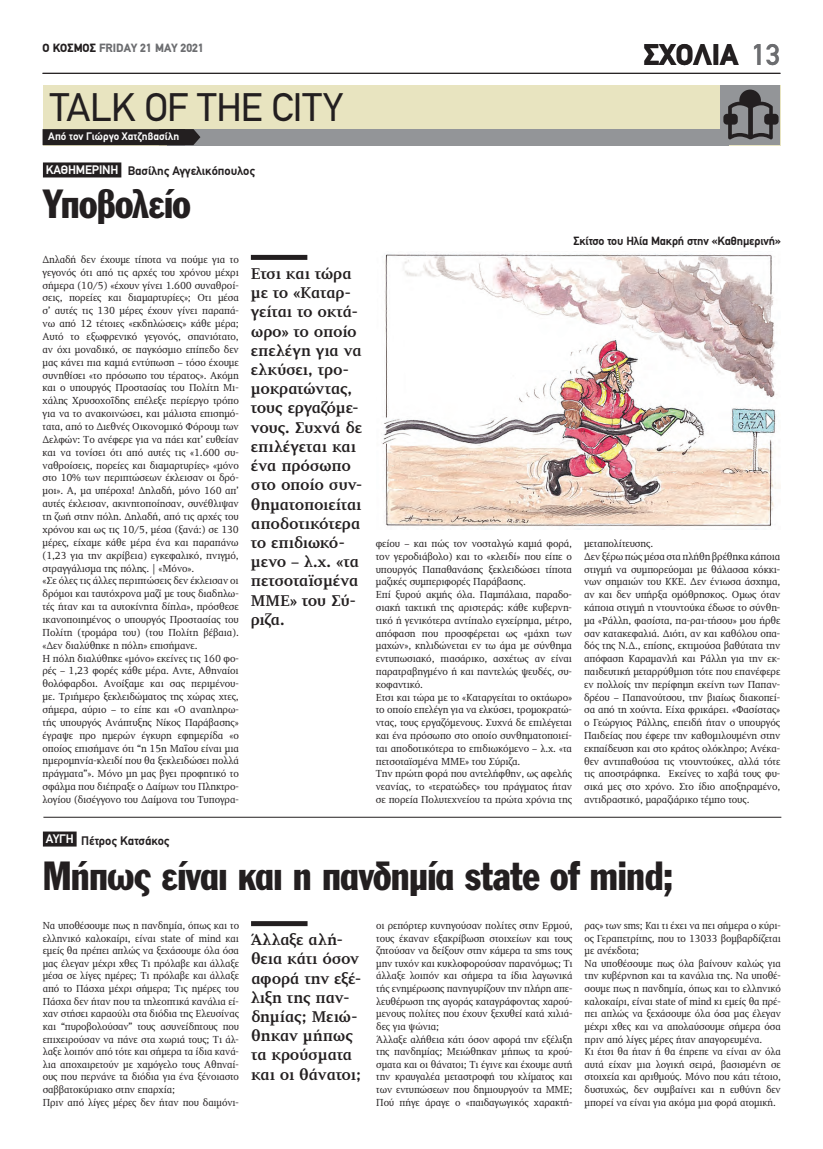
<style>
.page{position:relative;width:823px;height:1149px;background:#fff}
.page>*{position:absolute;margin:0;border:0;box-sizing:border-box;transform-origin:0 0}
.t1{font:40px "Franklin Gothic Greek Cond";letter-spacing:-.015em;color:#231f20}
.t2{font:40px "PF Din Text";letter-spacing:-.005em;color:#231f20}
.t3{font:900 30px "PF Din Text";color:#231f20}
.t4{font:700 16px/19.2px "PF Diplomat";letter-spacing:-.02em;color:#231f20}
.t5{font:700 12.5px "PF Din Text";color:#231f20}
.t6{font:700 12.5px "PF Din Text";letter-spacing:-.01em;color:#fff}
.t7{font:700 12px "PF Din Text";letter-spacing:-.01em;color:#231f20}
.t8{font:900 12px "PF Din Text";color:#6c6d70}
.t9{font:700 11px "PF Din Text";letter-spacing:.005em;color:#fff}
.t10{font:10.5px/12.9px "PF Diplomat";letter-spacing:-.01em;color:#231f20}
.t11{font:10.5px/12.6px "PF Diplomat";letter-spacing:-.01em;color:#231f20;scale:.96 1}
.s1{color:#231f20}
.s2{font-weight:500;color:#6c6d70}
.s3{color:#fff}
</style>
<div class="page">
<hr style="left:43px;top:73px;width:737px;height:1px;background:#231f20">
<div style="left:43px;top:85px;width:737px;height:60px;background:#e8e4c0"></div>
<div style="left:167px;top:129px;width:561px;height:16px;background:#939598"></div>
<svg style="left:185px;top:129px;width:15px;height:16px"></svg>
<div style="left:43px;top:129px;width:142px;height:16px;background:#231f20"></div>
<div style="left:720px;top:85px;width:60px;height:60px;background:#939598"></div>
<svg style="left:723px;top:89px;width:55px;height:51px"></svg>
<div style="left:43px;top:162px;width:78px;height:15px;background:#231f20"></div>
<img style="left:381px;top:251px;width:399px;height:278px">
<div style="left:251px;top:255px;width:56px;height:5px;background:#231f20"></div>
<div style="left:43px;top:831px;width:34px;height:15px;background:#231f20"></div>
<svg style="left:251px;top:921px;width:56px;height:4px"></svg>
<hr style="left:43px;top:816px;width:737px;height:1px;background:#231f20">
<p class="t8" style="left:43px;top:40px;width:163px"><span class="s1">Ο ΚΟΣΜΟΣ</span> FRIDAY 21 MAY 2021</p>
<h2 class="t3" style="left:643px;top:37px;width:138px">ΣΧΟΛΙΑ <span class="s2">13</span></h2>
<h1 class="t2" style="left:50px;top:84px;width:294px">TALK OF THE CITY</h1>
<p class="t9" style="left:48px;top:130px;width:132px">Από τον Γιώργο Χατζηβασίλη</p>
<p class="t6" style="left:46px;top:162px;width:74px">ΚΑΘΗΜΕΡΙΝΗ</p>
<h1 class="t1" style="left:43px;top:181px;width:150px">Υποβολείο</h1>
<p class="t5" style="left:128px;top:163px;width:129px">Βασίλης Αγγελικόπουλος</p>
<p class="t10" style="left:43px;top:253px;width:198px">Δηλαδή δεν έχουμε τίποτα να πούμε για το γεγονός ότι από τις αρχές του χρόνου μέχρι σήμερα (10/5) «έχουν γίνει 1.600 συναθροί&shy;σεις, πορείες και διαμαρτυρίες»; Οτι μέσα σ’ αυτές τις 130 μέρες έχουν γίνει παραπά&shy;νω από 12 τέτοιες «εκδηλώσεις» κάθε μέρα; Αυτό το εξωφρενικό γεγονός, σπανιότατο, αν όχι μοναδικό, σε παγκόσμιο επίπεδο δεν μας κάνει πια καμιά εντύπωση – τόσο έχουμε συνηθίσει «το πρόσωπο του τέρατος». Ακόμη και ο υπουργός Προστασίας του Πολίτη Μι&shy;χάλης Χρυσοχοΐδης επέλεξε περίεργο τρόπο για να το ανακοινώσει, και μάλιστα επισημό&shy;τατα, από το Διεθνές Οικονομικό Φόρουμ των Δελφών: Το ανέφερε για να πάει κατ’ ευθείαν και να τονίσει ότι από αυτές τις «1.600 συ&shy;ναθροίσεις, πορείες και διαμαρτυρίες» «μόνο στο 10% των περιπτώσεων έκλεισαν οι δρό&shy;μοι». Α, μα υπέροχα! Δηλαδή, μόνο 160 απ’ αυτές έκλεισαν, ακινητοποίησαν, συνέθλιψαν τη ζωή στην πόλη. Δηλαδή, από τις αρχές του χρόνου και ως τις 10/5, μέσα (ξανά:) σε 130 μέρες, είχαμε κάθε μέρα ένα και παραπάνω (1,23 για την ακρίβεια) εγκεφαλικό, πνιγμό, στραγγάλισμα της πόλης. | «Μόνο».<br>«Σε όλες τις άλλες περιπτώσεις δεν έκλεισαν οι δρόμοι και ταυτόχρονα μαζί με τους διαδηλω&shy;τές ήταν και τα αυτοκίνητα δίπλα», πρόσθεσε ικανοποιημένος ο υπουργός Προστασίας του Πολίτη (τρομάρα του) (του Πολίτη βέβαια). «Δεν διαλύθηκε η πόλη» επισήμανε.<br>Η πόλη διαλύθηκε «μόνο» εκείνες τις 160 φο&shy;ρές – 1,23 φορές κάθε μέρα. Αντε, Αθηναίοι θολόφαρδοι. Ανοίξαμε και σας περιμένου&shy;με. Τριήμερο ξεκλειδώματος της χώρας χτες, σήμερα, αύριο – το είπε και «Ο αναπληρω&shy;τής υπουργός Ανάπτυξης Νίκος Παράβασης» έγραψε προ ημερών έγκυρη εφημερίδα «ο οποίος επισήμανε ότι “η 15η Μαΐου είναι μια ημερομηνία-κλειδί που θα ξεκλειδώσει πολλά πράγματα”». Μόνο μη μας βγει προφητικό το σφάλμα που διέπραξε ο Δαίμων του Πληκτρο&shy;λογίου (δισέγγονο του Δαίμονα του Τυπογρα-</p>
<p class="t5" style="left:46px;top:832px;width:125px"><span class="s3">ΑΥΓΗ</span> Πέτρος Κατσάκος</p>
<p class="t4" style="left:251px;top:264px;width:113px">Ετσι και τώρα με το «Καταρ&shy;γείται το οκτά&shy;ωρο» το οποίο επελέγη για να ελκύσει, τρο&shy;μοκρατώντας, τους εργαζόμε&shy;νους. Συχνά δε επιλέγεται και ένα πρόσωπο στο οποίο συν&shy;θηματοποιείται αποδοτικότερα το επιδιωκό&shy;μενο – λ.χ. «τα πετσοταϊσμένα<br>ΜΜΕ» του Σύ&shy;ριζα.</p>
<p class="t7" style="left:573px;top:233px;width:209px">Σκίτσο του Ηλία Μακρή στην «Καθημερινή»</p>
<p class="t10" style="left:375px;top:537px;width:198px">φείου – και πώς τον νοσταλγώ καμιά φορά, τον γεροδιάβολο) και το «κλειδί» που είπε ο υπουργός Παπαθανάσης ξεκλειδώσει τίποτα μαζικές συμπεριφορές Παράβασης.<br>Επί ξυρού ακμής όλα. Παμπάλαια, παραδο&shy;σιακή τακτική της αριστεράς: κάθε κυβερνη&shy;τικό ή γενικότερα αντίπαλο εγχείρημα, μέτρο, απόφαση που προσφέρεται ως «μάχη των μαχών», κηλιδώνεται εν τω άμα με σύνθημα εντυπωσιακό, πιασάρικο, ασχέτως αν είναι παρατραβηγμένο ή και παντελώς ψευδές, συ&shy;κοφαντικό.<br>Ετσι και τώρα με το «Καταργείται το οκτάωρο» το οποίο επελέγη για να ελκύσει, τρομοκρατώ&shy;ντας, τους εργαζόμενους. Συχνά δε επιλέγεται και ένα πρόσωπο στο οποίο συνθηματοποιεί&shy;ται αποδοτικότερα το επιδιωκόμενο – λ.χ. «τα πετσοταϊσμένα ΜΜΕ» του Σύριζα.<br>Την πρώτη φορά που αντελήφθην, ως αφελής νεανίας, το «τερατώδες» του πράγματος ήταν σε πορεία Πολυτεχνείου τα πρώτα χρόνια της</p>
<p class="t10" style="left:583px;top:537px;width:198px">μεταπολίτευσης.<br>Δεν ξέρω πώς μέσα στα πλήθη βρέθηκα κάποια στιγμή να συμπορεύομαι με θάλασσα κόκκι&shy;νων σημαιών του ΚΚΕ. Δεν ένιωσα άσχημα, αν και δεν υπήρξα ομόθρησκος. Ομως όταν κάποια στιγμή η ντουντούκα έδωσε το σύνθη&shy;μα «Ράλλη, φασίστα, πα-ραι-τήσου» μου ήρθε σαν κατακεφαλιά. Διότι, αν και καθόλου οπα&shy;δός της Ν.Δ., επίσης, εκτιμούσα βαθύτατα την απόφαση Καραμανλή και Ράλλη για την εκ&shy;παιδευτική μεταρρύθμιση τότε που επανέφερε εν πολλοίς την περίφημη εκείνη των Παπαν&shy;δρέου – Παπανούτσου, την βιαίως διακοπεί&shy;σα από τη χούντα. Είχα φρικάρει. «Φασίστας» ο Γεώργιος Ράλλης, επειδή ήταν ο υπουργός Παιδείας που έφερε την καθομιλουμένη στην εκπαίδευση και στο κράτος ολόκληρο; Ανέκα&shy;θεν αντιπαθούσα τις ντουντούκες, αλλά τότε τις αποστράφηκα. Εκείνες το χαβά τους φυ&shy;σικά μες στο χρόνο. Στο ίδιο αποξηραμένο, αντιδραστικό, μαραζιάρικο τέμπο τους.</p>
<h1 class="t1" style="left:43px;top:853px;width:631px">Μήπως είναι και η πανδημία state of mind;</h1>
<p class="t11" style="left:43px;top:919px;width:206px">Να υποθέσουμε πως η πανδημία, όπως και το ελληνικό καλοκαίρι, είναι state of mind και εμείς θα πρέπει απλώς να ξεχάσουμε όλα όσα μας έλεγαν μέχρι χθες Τι πρόλαβε και άλλαξε μέσα σε λίγες ημέρες; Τι πρόλαβε και άλλαξε από το Πάσχα μέχρι σήμερα; Τις ημέρες του Πάσχα δεν ήταν που τα τηλεοπτικά κανάλια εί&shy;χαν στήσει καραούλι στα διόδια της Ελευσίνας και “πυροβολούσαν” τους ασυνείδητους που επιχειρούσαν να πάνε στα χωριά τους; Τι άλ&shy;λαξε λοιπόν από τότε και σήμερα τα ίδια κανά&shy;λια αποχαιρετούν με χαμόγελο τους Αθηναί&shy;ους που περνάνε τα διόδια για ένα ξένοιαστο σαββατοκύριακο στην επαρχία;<br>Πριν από λίγες μέρες δεν ήταν που δαιμόνι-</p>
<h3 class="t4" style="left:251px;top:930px;width:112px">Άλλαξε αλή&shy;θεια κάτι όσον αφορά την εξέ&shy;λιξη της παν&shy;δημίας; Μειώ&shy;θηκαν μήπως τα κρούσματα και οι θάνατοι;</h3>
<p class="t11" style="left:376px;top:919px;width:206px">οι ρεπόρτερ κυνηγούσαν πολίτες στην Ερμού, τους έκαναν εξακρίβωση στοιχείων και τους ζητούσαν να δείξουν στην κάμερα τα sms τους μην τυχόν και κυκλοφορούσαν παρανόμως; Τι άλλαξε λοιπόν και σήμερα τα ίδια λαγωνικά τής ενημέρωσης πανηγυρίζουν την πλήρη απε&shy;λευθέρωση της αγοράς καταγράφοντας χαρού&shy;μενους πολίτες που έχουν ξεχυθεί κατά χιλιά&shy;δες για ψώνια;<br>Άλλαξε αλήθεια κάτι όσον αφορά την εξέλιξη της πανδημίας; Μειώθηκαν μήπως τα κρού&shy;σματα και οι θάνατοι; Τι έγινε και έχουμε αυτή την κραυγαλέα μεταστροφή του κλίματος και των εντυπώσεων που δημιουργούν τα ΜΜΕ; Πού πήγε άραγε ο «παιδαγωγικός χαρακτή-</p>
<p class="t11" style="left:584px;top:919px;width:206px">ρας» των sms; Και τι έχει να πει σήμερα ο κύρι&shy;ος Γεραπετρίτης, που το 13033 βομβαρδίζεται με ανέκδοτα;<br>Να υποθέσουμε πως όλα βαίνουν καλώς για την κυβέρνηση και τα κανάλια της. Να υποθέ&shy;σουμε πως η πανδημία, όπως και το ελληνικό καλοκαίρι, είναι state of mind κι εμείς θα πρέ&shy;πει απλώς να ξεχάσουμε όλα όσα μας έλεγαν μέχρι χθες και να απολαύσουμε σήμερα όσα πριν από λίγες μέρες ήταν απαγορευμένα.<br>Κι έτσι θα ήταν ή θα έπρεπε να είναι αν όλα αυτά είχαν μια λογική σειρά, βασισμένη σε στοιχεία και αριθμούς. Μόνο που κάτι τέτοιο, δυστυχώς, δεν συμβαίνει και η ευθύνη δεν μπορεί να είναι για ακόμα μια φορά ατομική.</p>
</div>
